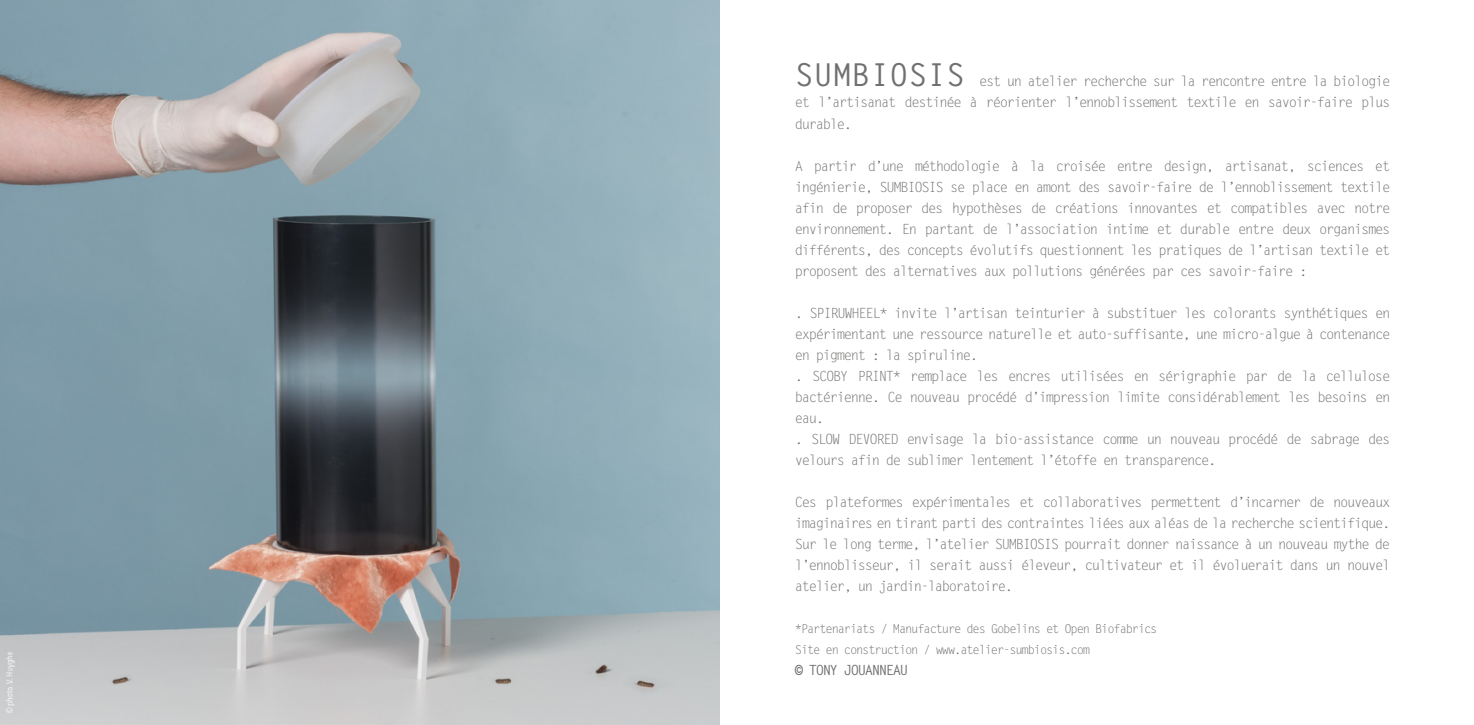
<style>
.page{position:relative;width:1474px;height:725px;background:#fff}
.page>*{position:absolute;margin:0;border:0;box-sizing:border-box;transform-origin:0 0}
.t1{font:700 31.5px "Letter Gothic Std";color:#70706f}
.t2{font:14px/21px "Letter Gothic Std";letter-spacing:-.1em;color:#70706f;text-align:justify}
.t3{font:700 14px "Letter Gothic Std";letter-spacing:-.1em;color:#70706f}
.t4{font:12.25px "Letter Gothic Std";letter-spacing:-.1em;color:#70706f}
</style>
<div class="page">
<img style="left:0;top:0;width:719px;height:724px">
<p class="t1" style="left:795px;top:56px;width:172px">SUMBIOSIS</p>
<p class="t2" style="left:795px;top:71px;width:597px;text-indent:184px">est un atelier recherche sur la rencontre entre la biologie et l’artisanat destinée à réorienter l’ennoblissement textile en savoir-faire plus durable.</p>
<p class="t2" style="left:795px;top:155px;width:597px">A partir d’une méthodologie à la croisée entre design, artisanat, sciences et ingénierie, SUMBIOSIS se place en amont des savoir-faire de l’ennoblissement textile afin de proposer des hypothèses de créations innovantes et compatibles avec notre environnement. En partant de l’association intime et durable entre deux organismes différents, des concepts évolutifs questionnent les pratiques de l’artisan textile et proposent des alternatives aux pollutions générées par ces savoir-faire :</p>
<p class="t2" style="left:795px;top:302px;width:597px">. SPIRUWHEEL* invite l’artisan teinturier à substituer les colorants synthétiques en expérimentant une ressource naturelle et auto-suffisante, une micro-algue à contenance en pigment : la spiruline.</p>
<p class="t2" style="left:795px;top:365px;width:597px">. SCOBY PRINT* remplace les encres utilisées en sérigraphie par de la cellulose bactérienne. Ce nouveau procédé d’impression limite considérablement les besoins en eau.</p>
<p class="t2" style="left:795px;top:428px;width:597px">. SLOW DEVORED envisage la bio-assistance comme un nouveau procédé de sabrage des velours afin de sublimer lentement l’étoffe en transparence.</p>
<p class="t2" style="left:795px;top:491px;width:597px">Ces plateformes expérimentales et collaboratives permettent d’incarner de nouveaux imaginaires en tirant parti des contraintes liées aux aléas de la recherche scientifique.<br>Sur le long terme, l’atelier SUMBIOSIS pourrait donner naissance à un nouveau mythe de l’ennoblisseur, il serait aussi éleveur, cultivateur et il évoluerait dans un nouvel atelier, un jardin-laboratoire.</p>
<p class="t4" style="left:795px;top:621px;width:364px">*Partenariats / Manufacture des Gobelins et Open Biofabrics</p>
<p class="t4" style="left:795px;top:642px;width:297px">Site en construction / www.atelier-sumbiosis.com</p>
<p class="t3" style="left:795px;top:661px;width:115px">© TONY JOUANNEAU</p>
</div>
